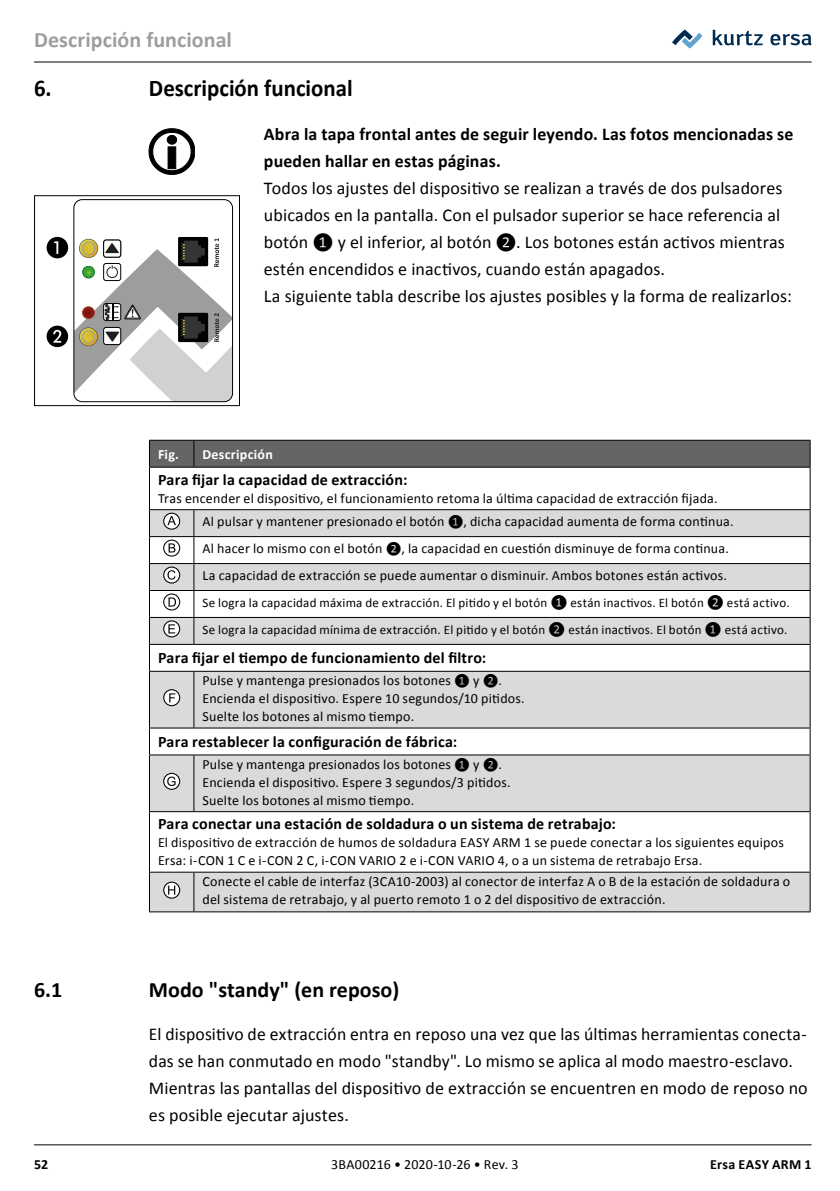
<style>
.page{position:relative;width:840px;height:1191px;background:#fff}
.page>*{position:absolute;margin:0;border:0;box-sizing:border-box;transform-origin:0 0}
.t1{font:700 24px "Calibri";color:#000;scale:.95 1}
.t2{font:700 22px "Calibri";color:#000}
.t3{font:700 22px "Calibri";letter-spacing:.005em;color:#9c9e9f}
.t4{font:18px/27px "Calibri";letter-spacing:.005em;color:#000}
.t5{font:700 18px/27px "Calibri";letter-spacing:.01em;color:#000}
.t6{font:700 16px "Calibri";letter-spacing:.015em;color:#000}
.t7{font:14px/18px "Calibri";letter-spacing:.015em;color:#000}
.t8{font:700 14px "Calibri";letter-spacing:.02em;color:#fff}
.t9{font:700 14px "Calibri";letter-spacing:.02em;color:#000}
.t10{font:13px/27px "Calibri";letter-spacing:.02em;color:#000}
.s1{font-size:16px}
.s2{font-size:12px}
</style>
<div class="page">
<hr style="left:34px;top:62px;width:777px;height:1px;background:#000">
<hr style="left:34px;top:1144px;width:777px;height:1px;background:#000">
<svg style="left:712px;top:30px;width:50px;height:15px"></svg>
<svg style="left:770px;top:34px;width:41px;height:11px"></svg>
<svg style="left:672px;top:29px;width:30px;height:20px"></svg>
<svg style="left:47px;top:237px;width:21px;height:21px"></svg>
<svg style="left:47px;top:326px;width:21px;height:21px"></svg>
<div style="left:73px;top:199px;width:160px;height:203px;border:1px solid #010203;border-radius:8px"></div>
<div style="left:178px;top:237px;width:30px;height:29px;background:#010203"></div>
<svg style="left:74px;top:238px;width:158px;height:164px"></svg>
<svg style="left:83px;top:307px;width:11px;height:11px"></svg>
<div style="left:82px;top:307px;width:12px;height:12px;border:1px solid #fff;border-radius:50%"></div>
<div style="left:34px;top:195px;width:206px;height:211px;border:1px solid #000"></div>
<svg style="left:150px;top:510px;width:659px;height:401px;fill:#d9dadb"></svg>
<hr style="left:149px;top:468px;width:1px;height:41px;background:#000">
<hr style="left:809px;top:468px;width:1px;height:41px;background:#000">
<hr style="left:149px;top:509px;width:45px;height:1px;background:#000">
<hr style="left:194px;top:509px;width:616px;height:1px;background:#000">
<hr style="left:149px;top:536px;width:45px;height:1px;background:#000">
<hr style="left:194px;top:536px;width:616px;height:1px;background:#000">
<hr style="left:149px;top:563px;width:45px;height:1px;background:#000">
<hr style="left:194px;top:563px;width:616px;height:1px;background:#000">
<hr style="left:149px;top:590px;width:45px;height:1px;background:#000">
<hr style="left:194px;top:590px;width:616px;height:1px;background:#000">
<hr style="left:149px;top:617px;width:45px;height:1px;background:#000">
<hr style="left:194px;top:617px;width:616px;height:1px;background:#000">
<svg style="left:193px;top:510px;width:1px;height:134px"></svg>
<hr style="left:149px;top:644px;width:45px;height:1px;background:#000">
<svg style="left:149px;top:510px;width:1px;height:161px"></svg>
<hr style="left:194px;top:644px;width:616px;height:1px;background:#000">
<svg style="left:809px;top:510px;width:1px;height:161px"></svg>
<hr style="left:149px;top:671px;width:45px;height:1px;background:#000">
<hr style="left:149px;top:672px;width:1px;height:55px;background:#000">
<hr style="left:194px;top:671px;width:616px;height:1px;background:#000">
<hr style="left:193px;top:672px;width:1px;height:55px;background:#000">
<hr style="left:809px;top:672px;width:1px;height:55px;background:#000">
<hr style="left:149px;top:727px;width:45px;height:1px;background:#000">
<svg style="left:149px;top:728px;width:1px;height:26px"></svg>
<hr style="left:194px;top:727px;width:616px;height:1px;background:#000">
<svg style="left:809px;top:728px;width:1px;height:26px"></svg>
<hr style="left:149px;top:754px;width:45px;height:1px;background:#000">
<hr style="left:149px;top:755px;width:1px;height:56px;background:#000">
<hr style="left:194px;top:754px;width:616px;height:1px;background:#000">
<hr style="left:193px;top:755px;width:1px;height:56px;background:#000">
<hr style="left:809px;top:755px;width:1px;height:56px;background:#000">
<hr style="left:149px;top:811px;width:45px;height:1px;background:#000">
<hr style="left:149px;top:812px;width:1px;height:59px;background:#000">
<hr style="left:194px;top:811px;width:616px;height:1px;background:#000">
<hr style="left:809px;top:812px;width:1px;height:59px;background:#000">
<hr style="left:149px;top:871px;width:45px;height:1px;background:#000">
<hr style="left:149px;top:872px;width:1px;height:39px;background:#000">
<hr style="left:194px;top:871px;width:616px;height:1px;background:#000">
<hr style="left:193px;top:872px;width:1px;height:39px;background:#000">
<hr style="left:809px;top:872px;width:1px;height:39px;background:#000">
<hr style="left:149px;top:911px;width:45px;height:1px;background:#000">
<hr style="left:194px;top:911px;width:616px;height:1px;background:#000">
<hr style="left:149px;top:467px;width:45px;height:1px;background:#000">
<svg style="left:149px;top:440px;width:661px;height:27px;background:#606162"></svg>
<hr style="left:194px;top:467px;width:616px;height:1px;background:#000">
<svg style="left:163px;top:512px;width:17px;height:17px"></svg>
<svg style="left:163px;top:539px;width:17px;height:17px"></svg>
<svg style="left:163px;top:566px;width:17px;height:17px"></svg>
<svg style="left:163px;top:593px;width:17px;height:17px"></svg>
<svg style="left:163px;top:620px;width:17px;height:17px"></svg>
<svg style="left:163px;top:689px;width:17px;height:17px"></svg>
<svg style="left:163px;top:773px;width:17px;height:17px"></svg>
<svg style="left:163px;top:881px;width:17px;height:17px"></svg>
<svg style="left:149px;top:129px;width:46px;height:45px"></svg>
<h2 class="t3" style="left:34px;top:26px;width:199px">Descripción funcional</h2>
<h1 class="t1" style="left:34px;top:73px;width:20px">6.</h1>
<h1 class="t1" style="left:149px;top:73px;width:216px">Descripción funcional</h1>
<p class="t5" style="left:264px;top:121px;width:531px">Abra la tapa frontal antes de seguir leyendo. Las fotos mencionadas se pueden hallar en estas páginas.</p>
<p class="t4" style="left:264px;top:174px;width:529px">Todos los ajustes del dispositivo se realizan a través de dos pulsadores ubicados en la pantalla. Con el pulsador superior se hace referencia al botón <span class="s1">❶</span> y el inferior, al botón <span class="s1">❷</span>. Los botones están activos mientras estén encendidos e inactivos, cuando están apagados.<br>La siguiente tabla describe los ajustes posibles y la forma de realizarlos:</p>
<p class="t8" style="left:158px;top:445px;width:22px">Fig.</p>
<p class="t8" style="left:202px;top:445px;width:72px">Descripción</p>
<p class="t6" style="left:158px;top:469px;width:251px">Para fijar la capacidad de extracción:</p>
<p class="t7" style="left:202px;top:486px;width:532px;line-height:23.6px;text-indent:-44px">Tras encender el dispositivo, el funcionamiento retoma la última capacidad de extracción fijada.<br>Al pulsar y mantener presionado el botón <span class="s2">❶</span>, dicha capacidad aumenta de forma continua.</p>
<p class="t7" style="left:202px;top:535px;width:527px;line-height:27px">Al hacer lo mismo con el botón <span class="s2">❷</span>, la capacidad en cuestión disminuye de forma continua.<br>La capacidad de extracción se puede aumentar o disminuir. Ambos botones están activos.</p>
<p class="t10" style="left:202px;top:589px;width:588px">Se logra la capacidad máxima de extracción. El pitido y el botón ❶ están inactivos. El botón ❷ está activo.<br>Se logra la capacidad mínima de extracción. El pitido y el botón ❷ están inactivos. El botón ❶ está activo.</p>
<p class="t6" style="left:158px;top:648px;width:329px">Para fijar el tiempo de funcionamiento del filtro:</p>
<p class="t7" style="left:202px;top:671px;width:324px">Pulse y mantenga presionados los botones <span class="s2">❶</span> y <span class="s2">❷</span>.<br>Encienda el dispositivo. Espere 10 segundos/10 pitidos.<br>Suelte los botones al mismo tiempo.</p>
<p class="t6" style="left:158px;top:731px;width:301px">Para restablecer la configuración de fábrica:</p>
<p class="t7" style="left:202px;top:755px;width:309px">Pulse y mantenga presionados los botones <span class="s2">❶</span> y <span class="s2">❷</span>.<br>Encienda el dispositivo. Espere 3 segundos/3 pitidos.<br>Suelte los botones al mismo tiempo.</p>
<p class="t6" style="left:158px;top:814px;width:459px">Para conectar una estación de soldadura o un sistema de retrabajo:</p>
<p class="t7" style="left:158px;top:833px;width:627px">El dispositivo de extracción de humos de soldadura EASY ARM 1 se puede conectar a los siguientes equipos<br>Ersa: i-CON 1 C e i-CON 2 C, i-CON VARIO 2 e i-CON VARIO 4, o a un sistema de retrabajo Ersa.</p>
<p class="t7" style="left:202px;top:872px;width:589px">Conecte el cable de interfaz (3CA10-2003) al conector de interfaz A o B de la estación de soldadura o del sistema de retrabajo, y al puerto remoto 1 o 2 del dispositivo de extracción.</p>
<h2 class="t2" style="left:34px;top:975px;width:30px">6.1</h2>
<h2 class="t2" style="left:149px;top:975px;width:251px">Modo "standy" (en reposo)</h2>
<p class="t4" style="left:149px;top:1021px;width:660px">El dispositivo de extracción entra en reposo una vez que las últimas herramientas conecta&shy;das se han conmutado en modo "standby". Lo mismo se aplica al modo maestro-esclavo.<br>Mientras las pantallas del dispositivo de extracción se encuentren en modo de reposo no es posible ejecutar ajustes.</p>
<p class="t9" style="left:34px;top:1155px;width:16px">52</p>
<p class="t7" style="left:331px;top:1155px;width:189px">3BA00216 • 2020-10-26 • Rev. 3</p>
<p class="t9" style="left:710px;top:1155px;width:103px">Ersa EASY ARM 1</p>
</div>
